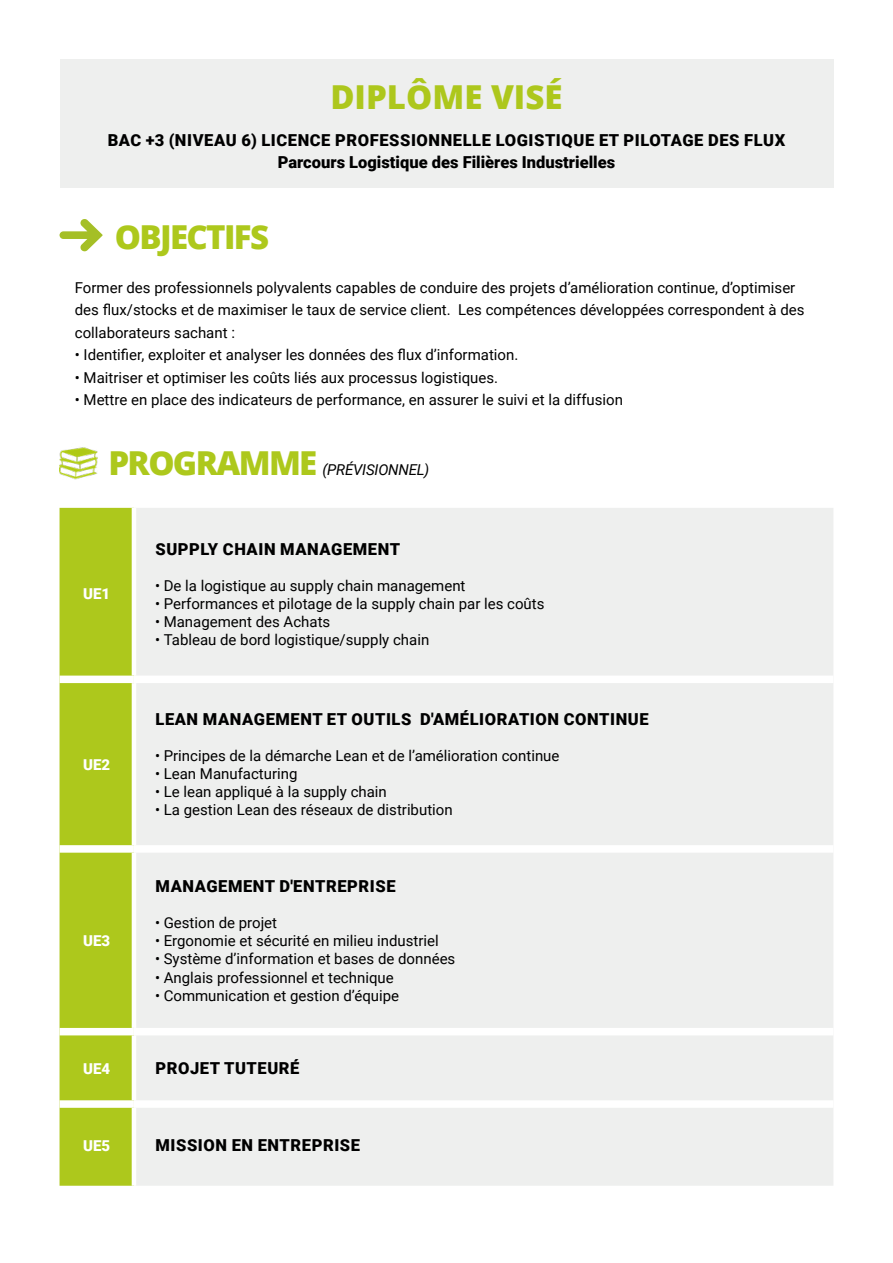
<style>
.page{position:relative;width:893px;height:1263px;background:#fff}
.page>*{position:absolute;margin:0;border:0;box-sizing:border-box;transform-origin:0 0}
.t1{font:800 33px "Open Sans";color:#adc71c}
.t2{font:800 33px "Open Sans";letter-spacing:-.05em;color:#adc81c}
.t3{font:900 16.5px/22.5px "Roboto";letter-spacing:.035em;color:#000;text-align:center}
.t4{font:15px/22.5px "Roboto";color:#000}
.t5{font:italic 15px "Roboto";letter-spacing:-.015em;color:#000}
.t6{font:900 15px "Roboto";color:#fff}
.s1{font-family:"Open Sans";font-weight:800;font-style:normal;font-size:33px;color:#adc81c}
</style>
<div class="page">
<div style="left:60px;top:60px;width:773px;height:128px;background:#eeefee"></div>
<div style="left:60px;top:508px;width:72px;height:678px;background:#adc81c"></div>
<div style="left:136px;top:508px;width:697px;height:678px;background:#eeefee"></div>
<div style="left:60px;top:676px;width:74px;height:7px;background:#fff"></div>
<div style="left:134px;top:676px;width:699px;height:7px;background:#fff"></div>
<div style="left:60px;top:845px;width:74px;height:8px;background:#fff"></div>
<div style="left:134px;top:845px;width:699px;height:8px;background:#fff"></div>
<div style="left:60px;top:1028px;width:74px;height:7px;background:#fff"></div>
<div style="left:134px;top:1028px;width:699px;height:7px;background:#fff"></div>
<div style="left:60px;top:1100px;width:74px;height:8px;background:#fff"></div>
<div style="left:134px;top:1100px;width:699px;height:8px;background:#fff"></div>
<svg style="left:60px;top:219px;width:43px;height:32px"></svg>
<img style="left:60px;top:447px;width:38px;height:33px">
<h1 class="t1" style="left:330px;top:72px;width:234px">DIPLÔME VISÉ</h1>
<p class="t3" style="left:108px;top:128px;width:679px">BAC +3 (NIVEAU 6) LICENCE PROFESSIONNELLE LOGISTIQUE ET PILOTAGE DES FLUX<br>Parcours Logistique des Filières Industrielles</p>
<h1 class="t2" style="left:115px;top:211px;width:156px">OBJECTIFS</h1>
<p class="t4" style="left:75px;top:276px;width:731px">Former des professionnels polyvalents capables de conduire des projets d’amélioration continue, d’optimiser des flux/stocks et de maximiser le taux de service client. Les compétences développées correspondent à des collaborateurs sachant :</p>
<p class="t4" style="left:75px;top:343px;width:445px">• Identifier, exploiter et analyser les données des flux d’information.</p>
<p class="t4" style="left:75px;top:366px;width:425px">• Maitriser et optimiser les coûts liés aux processus logistiques.</p>
<p class="t4" style="left:75px;top:388px;width:550px">• Mettre en place des indicateurs de performance, en assurer le suivi et la diffusion</p>
<p class="t5" style="left:108px;top:459px;width:322px"><span class="s1">PROGRAMME</span> (PRÉVISIONNEL)</p>
<p class="t6" style="left:83px;top:583px;width:29px">UE1</p>
<p class="t6" style="left:83px;top:754px;width:29px">UE2</p>
<p class="t6" style="left:83px;top:930px;width:29px">UE3</p>
<p class="t3" style="left:155px;top:537px;width:246px">SUPPLY CHAIN MANAGEMENT</p>
<p class="t4" style="left:155px;top:574px;width:312px">• De la logistique au supply chain management</p>
<p class="t4" style="left:155px;top:592px;width:391px">• Performances et pilotage de la supply chain par les coûts</p>
<p class="t4" style="left:155px;top:610px;width:177px">• Management des Achats</p>
<p class="t4" style="left:155px;top:628px;width:276px">• Tableau de bord logistique/supply chain</p>
<p class="t3" style="left:155px;top:707px;width:495px">LEAN MANAGEMENT ET OUTILS D'AMÉLIORATION CONTINUE</p>
<p class="t4" style="left:155px;top:744px;width:406px">• Principes de la démarche Lean et de l’amélioration continue</p>
<p class="t4" style="left:155px;top:762px;width:144px">• Lean Manufacturing</p>
<p class="t4" style="left:155px;top:780px;width:233px">• Le lean appliqué à la supply chain</p>
<p class="t4" style="left:155px;top:798px;width:299px">• La gestion Lean des réseaux de distribution</p>
<p class="t3" style="left:155px;top:875px;width:242px">MANAGEMENT D'ENTREPRISE</p>
<p class="t4" style="left:155px;top:911px;width:123px">• Gestion de projet</p>
<p class="t4" style="left:155px;top:929px;width:285px">• Ergonomie et sécurité en milieu industriel</p>
<p class="t4" style="left:155px;top:947px;width:302px">• Système d’information et bases de données</p>
<p class="t4" style="left:155px;top:965px;width:240px">• Anglais professionnel et technique</p>
<p class="t4" style="left:155px;top:983px;width:245px">• Communication et gestion d’équipe</p>
<p class="t6" style="left:83px;top:1058px;width:29px">UE4</p>
<p class="t3" style="left:155px;top:1056px;width:146px">PROJET TUTEURÉ</p>
<p class="t6" style="left:83px;top:1135px;width:29px">UE5</p>
<p class="t3" style="left:155px;top:1133px;width:206px">MISSION EN ENTREPRISE</p>
</div>
